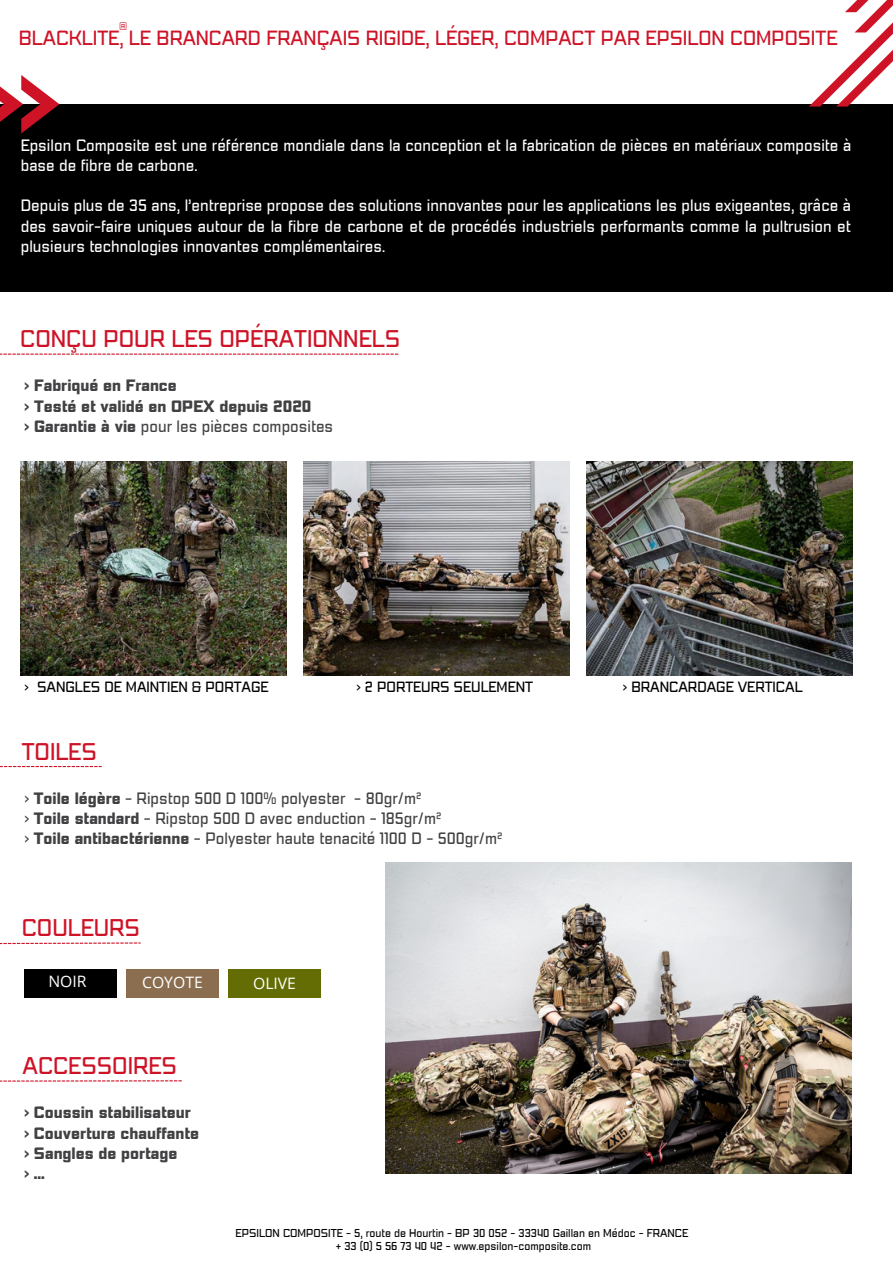
<style>
.page{position:relative;width:893px;height:1264px;background:#fff}
.page>*{position:absolute;margin:0;border:0;box-sizing:border-box;transform-origin:0 0}
.t1{font:21.75px "Pattanakarn Regular Wd 3";color:#ce1327}
.t2{font:18.45px "Pattanakarn Regular Wd 3";color:#ce1327}
.t3{font:15.75px "Open Sans";color:#fff}
.t4{font:14.85px/20.2px "Pattanakarn Regular Wd 3";color:#fff}
.t5{font:14.85px "Pattanakarn Regular Wd 3";color:#414042}
.t6{font:14.85px "Pattanakarn Bold Wd 3";color:#414042}
.t7{font:13.35px "Pattanakarn Regular Wd 3";color:#000}
.t8{font:10.35px "Pattanakarn Regular Wd 3";color:#000}
.t9{font:9.75px "Pattanakarn Regular Wd 3";color:#ce1327}
.s1{font-family:"Pattanakarn Bold Wd 3"}
</style>
<div class="page">
<div style="left:24px;top:968px;width:92px;height:29px;background:#000"></div>
<div style="left:126px;top:968px;width:92px;height:29px;background:#8b6e50"></div>
<div style="left:228px;top:969px;width:93px;height:28px;background:#636d03"></div>
<div style="left:0;top:104px;width:892px;height:187px;background:#000"></div>
<svg style="left:0;top:75px;width:59px;height:58px"></svg>
<svg style="left:809px;top:12px;width:83px;height:95px"></svg>
<svg style="left:854px;top:0;width:38px;height:32px"></svg>
<svg style="left:845px;top:0;width:39px;height:12px"></svg>
<img style="left:20px;top:462px;width:266px;height:213px">
<img style="left:303px;top:462px;width:266px;height:213px">
<img style="left:586px;top:462px;width:266px;height:213px">
<img style="left:385px;top:862px;width:466px;height:311px">
<svg style="left:0;top:353px;width:398px;height:2px"></svg>
<svg style="left:0;top:766px;width:102px;height:1px"></svg>
<svg style="left:0;top:942px;width:141px;height:2px"></svg>
<svg style="left:0;top:1080px;width:182px;height:1px"></svg>
<p class="t9" style="left:119px;top:20px;width:10px">®</p>
<p class="t2" style="left:19px;top:28px;width:820px">BLACKLITE, LE BRANCARD FRANÇAIS RIGIDE, LÉGER, COMPACT PAR EPSILON COMPOSITE</p>
<p class="t4" style="left:21px;top:135px;width:832px">Epsilon Composite est une référence mondiale dans la conception et la fabrication de pièces en matériaux composite à base de fibre de carbone.</p>
<p class="t4" style="left:21px;top:196px;width:831px;text-align:justify">Depuis plus de 35 ans, l’entreprise propose des solutions innovantes pour les applications les plus exigeantes, grâce à des savoir-faire uniques autour de la fibre de carbone et de procédés industriels performants comme la pultrusion et plusieurs technologies innovantes complémentaires.</p>
<p class="t1" style="left:20px;top:327px;width:381px">CONÇU POUR LES OPÉRATIONNELS</p>
<p class="t6" style="left:25px;top:377px;width:154px">&gt; Fabriqué en France</p>
<p class="t6" style="left:25px;top:398px;width:288px">&gt; Testé et validé en OPEX depuis 2020</p>
<p class="t5" style="left:25px;top:418px;width:310px"><span class="s1">&gt; Garantie à vie</span> pour les pièces composites</p>
<p class="t7" style="left:25px;top:680px;width:245px">&gt; SANGLES DE MAINTIEN &amp; PORTAGE</p>
<p class="t7" style="left:356px;top:680px;width:178px">&gt; 2 PORTEURS SEULEMENT</p>
<p class="t7" style="left:622px;top:680px;width:181px">&gt; BRANCARDAGE VERTICAL</p>
<p class="t1" style="left:22px;top:739px;width:77px">TOILES</p>
<p class="t5" style="left:24px;top:790px;width:398px">&gt; <span class="s1">Toile légère</span> - Ripstop 500 D 100% polyester - 80gr/m²</p>
<p class="t5" style="left:24px;top:810px;width:418px">&gt; <span class="s1">Toile standard</span> - Ripstop 500 D avec enduction - 185gr/m²</p>
<p class="t5" style="left:24px;top:830px;width:479px">&gt; <span class="s1">Toile antibactérienne</span> - Polyester haute tenacité 1100 D - 500gr/m²</p>
<p class="t1" style="left:22px;top:916px;width:120px">COULEURS</p>
<p class="t3" style="left:48px;top:970px;width:40px">NOIR</p>
<p class="t3" style="left:142px;top:971px;width:62px">COYOTE</p>
<p class="t3" style="left:253px;top:971px;width:44px">OLIVE</p>
<p class="t1" style="left:23px;top:1053px;width:156px">ACCESSOIRES</p>
<p class="t6" style="left:24px;top:1104px;width:168px">&gt; Coussin stabilisateur</p>
<p class="t6" style="left:24px;top:1124px;width:176px">&gt; Couverture chauffante</p>
<p class="t6" style="left:24px;top:1145px;width:154px">&gt; Sangles de portage</p>
<p class="t6" style="left:24px;top:1165px;width:22px">&gt; ...</p>
<p class="t8" style="left:235px;top:1226px;width:454px">EPSILON COMPOSITE - 5, route de Hourtin - BP 30 052 - 33340 Gaillan en Médoc - FRANCE</p>
<p class="t8" style="left:336px;top:1240px;width:257px">+ 33 (0) 5 56 73 40 42 - www.epsilon-composite.com</p>
</div>
